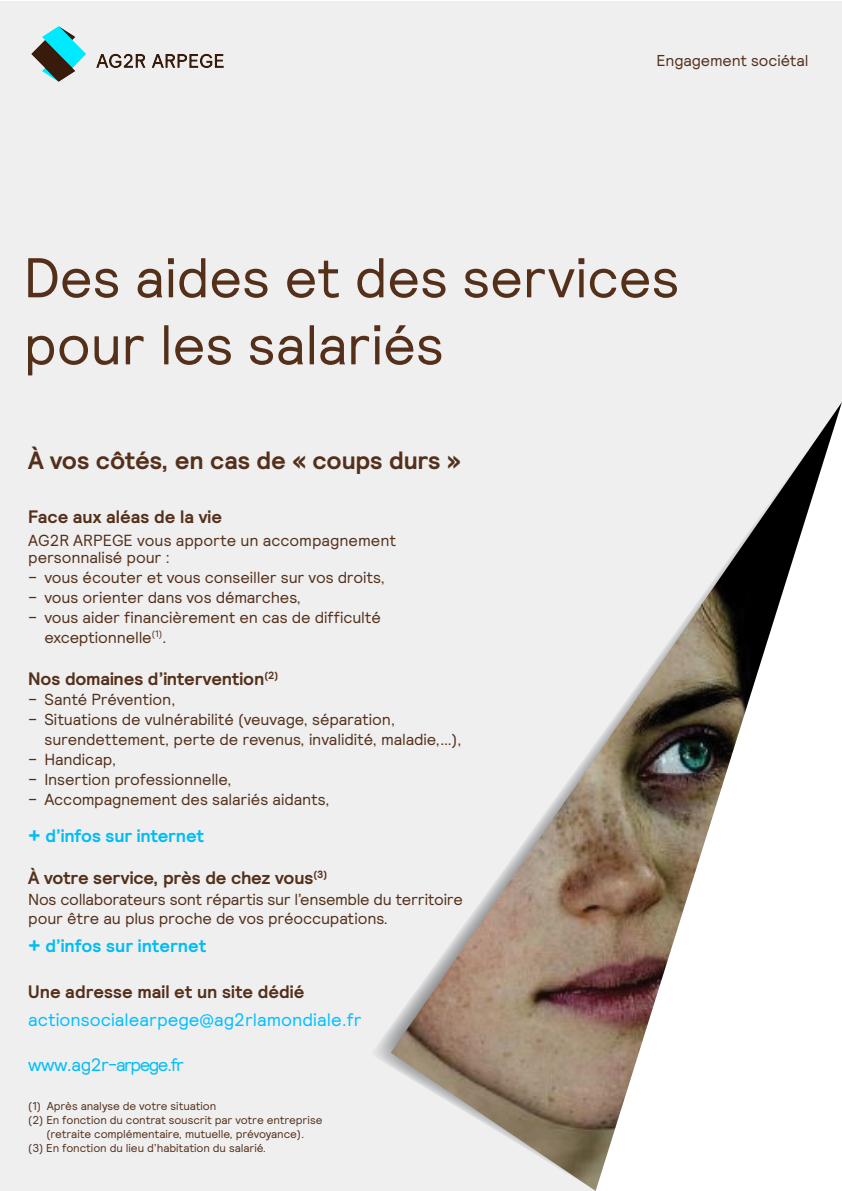
<style>
.page{position:relative;width:842px;height:1191px;background:#fff}
.page>*{position:absolute;margin:0;border:0;box-sizing:border-box;transform-origin:0 0}
.t1{font:55.9px/67px "Relative";letter-spacing:-.005em;color:#54301a}
.t2{font:700 25px "Relative";letter-spacing:-.005em;color:#54301a}
.t3{font:700 18px "Relative";color:#54301a}
.t4{font:700 18px "Relative";color:#00bdf3}
.t5{font:18px "Relative";color:#00bfff}
.t6{font:18px "Relative";letter-spacing:-.085em;color:#00bdf3}
.t7{font:16px/20px "Relative";letter-spacing:-.01em;color:#54301a}
.t8{font:15.8px "Relative";letter-spacing:-.005em;color:#54301a}
.t9{font:11.5px "Relative";letter-spacing:-.01em;color:#54301a}
.s1{font-size:22px}
</style>
<div class="page">
<div style="left:0;top:1px;width:842px;height:1190px;background:#efeff0"></div>
<div style="left:370px;top:402px;width:21px;height:789px;background:#efeff0"></div>
<img style="left:391px;top:402px;width:451px;height:789px">
<img style="left:31px;top:26px;width:193px;height:55px">
<p class="t8" style="left:657px;top:50px;width:153px">Engagement sociétal</p>
<h1 class="t1" style="left:24px;top:242px;width:657px">Des aides et des services pour les salariés</h1>
<h2 class="t2" style="left:28px;top:443px;width:434px">À vos côtés, en cas de « coups durs »</h2>
<p class="t3" style="left:28px;top:504px;width:195px">Face aux aléas de la vie</p>
<p class="t7" style="left:28px;top:531px;width:369px;line-height:17.7px">AG2R ARPEGE vous apporte un accompagnement personnalisé pour :</p>
<p class="t7" style="left:28px;top:566px;width:358px">– vous écouter et vous conseiller sur vos droits,</p>
<p class="t7" style="left:28px;top:586px;width:275px">– vous orienter dans vos démarches,</p>
<p class="t7" style="left:45px;top:606px;width:338px;text-indent:-16px">– vous aider financièrement en cas de difficulté exceptionnelle<sup>(1)</sup>.</p>
<p class="t3" style="left:28px;top:666px;width:252px">Nos domaines d’intervention<sup>(2)</sup></p>
<p class="t7" style="left:28px;top:688px;width:149px">– Santé Prévention,</p>
<p class="t7" style="left:45px;top:708px;width:419px;text-indent:-16px">– Situations de vulnérabilité (veuvage, séparation, surendettement, perte de revenus, invalidité, maladie,…),</p>
<p class="t7" style="left:28px;top:748px;width:90px">– Handicap,</p>
<p class="t7" style="left:28px;top:768px;width:205px">– Insertion professionnelle,</p>
<p class="t7" style="left:28px;top:788px;width:303px">– Accompagnement des salariés aidants,</p>
<p class="t4" style="left:28px;top:824px;width:177px"><span class="s1">+</span> d’infos sur internet</p>
<p class="t3" style="left:28px;top:866px;width:301px">À votre service, près de chez vous<sup>(3)</sup></p>
<p class="t7" style="left:28px;top:889px;width:436px;line-height:19.3px">Nos collaborateurs sont répartis sur l’ensemble du territoire pour être au plus proche de vos préoccupations.</p>
<p class="t4" style="left:28px;top:934px;width:180px"><span class="s1">+</span> d’infos sur internet</p>
<p class="t3" style="left:28px;top:980px;width:278px">Une adresse mail et un site dédié</p>
<p class="t5" style="left:28px;top:1009px;width:335px">actionsocialearpege@ag2rlamondiale.fr</p>
<p class="t6" style="left:28px;top:1053px;width:157px">www.ag2r-arpege.fr</p>
<p class="t9" style="left:28px;top:1099px;width:190px">(1) Après analyse de votre situation</p>
<p class="t9" style="left:28px;top:1112px;width:296px">(2) En fonction du contrat souscrit par votre entreprise</p>
<p class="t9" style="left:46px;top:1126px;width:260px">(retraite complémentaire, mutuelle, prévoyance).</p>
<p class="t9" style="left:28px;top:1140px;width:240px">(3) En fonction du lieu d’habitation du salarié.</p>
</div>
